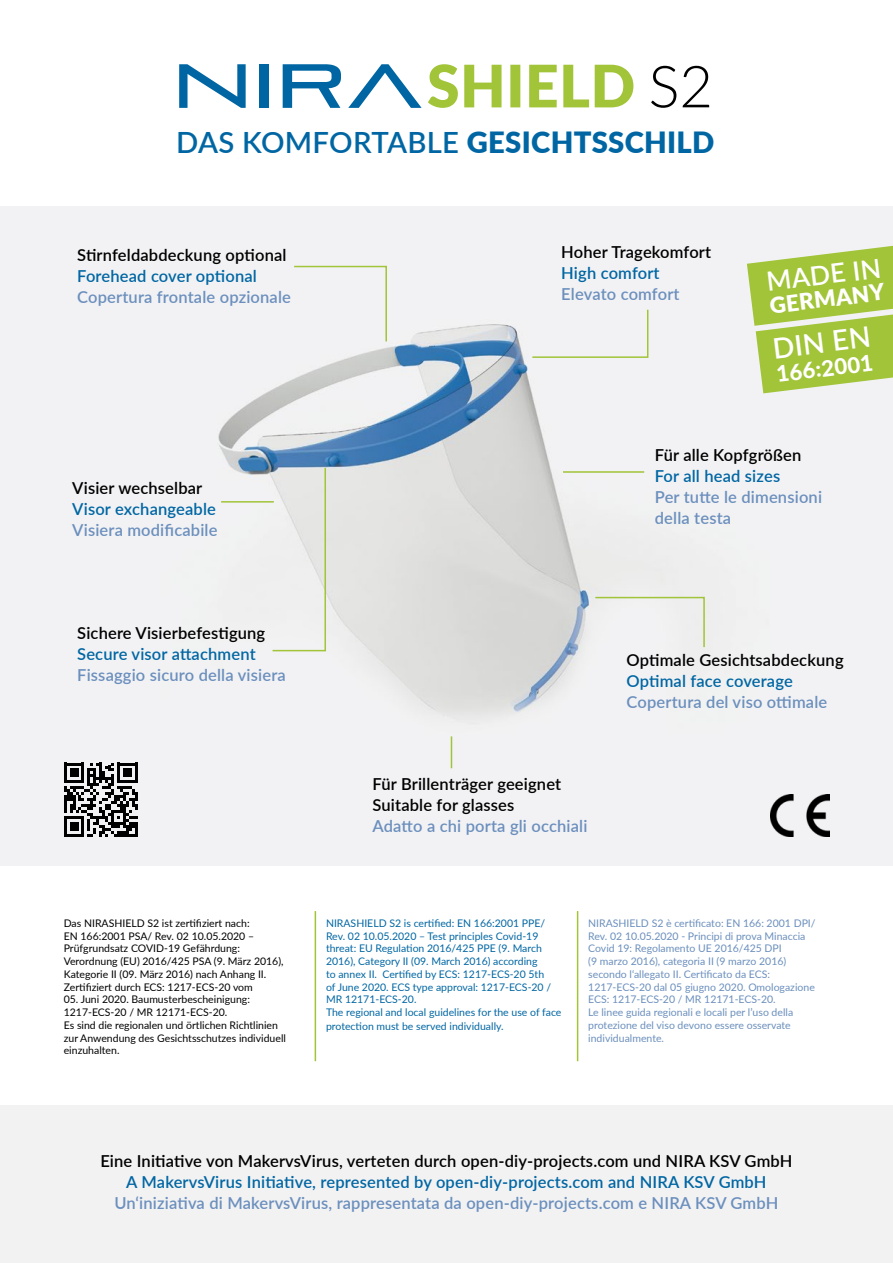
<style>
.page{position:relative;width:893px;height:1263px;background:#fff}
.page>*{position:absolute;margin:0;border:0;box-sizing:border-box;transform-origin:0 0}
.t1{font:300 58.05px "Lato";color:#000}
.t2{font:600 29.25px "Lato";letter-spacing:.01em;color:#0066a3}
.t3{font:600 28.5px "Lato";color:#fff}
.t4{font:600 26.55px "Lato";color:#fff}
.t5{font:900 22.5px "Lato";color:#fff}
.t6{font:800 22.2px "Lato";color:#fff}
.t7{font:600 16.5px/21px "Lato";letter-spacing:.01em;color:#000}
.t8{font:600 16.5px/21px "Lato";letter-spacing:.01em;color:#6b8fbd}
.t9{font:600 16.5px "Lato";letter-spacing:.01em;color:#0066a3}
.t10{font:10.5px/12.8px "Lato";color:#000}
.t11{font:10.5px/12.8px "Lato";color:#6b8fbd}
.t12{font:10.5px/12.9px "Lato";color:#0066a3}
.s1{font-weight:900}
</style>
<div class="page">
<div style="left:0;top:1106px;width:893px;height:157px;background:#f2f2f3"></div>
<svg style="left:428px;top:64px;width:205px;height:44px"></svg>
<svg style="left:179px;top:64px;width:67px;height:44px"></svg>
<div style="left:259px;top:64px;width:10px;height:44px;background:#0066a3"></div>
<svg style="left:283px;top:64px;width:58px;height:44px"></svg>
<svg style="left:348px;top:64px;width:74px;height:44px"></svg>
<img style="left:0;top:206px;width:893px;height:659px">
<svg style="left:271px;top:466px;width:56px;height:186px"></svg>
<hr style="left:563px;top:471px;width:81px;height:2px;background:#a1c438">
<hr style="left:451px;top:736px;width:1px;height:32px;background:#a1c438">
<hr style="left:315px;top:911px;width:1px;height:150px;background:#a1c438">
<hr style="left:577px;top:911px;width:1px;height:150px;background:#a1c438">
<div style="left:531px;top:308px;width:118px;height:51px;background:#f2f2f4"></div>
<div style="left:293px;top:265px;width:95px;height:78px;background:#f2f2f4"></div>
<svg style="left:594px;top:596px;width:112px;height:53px"></svg>
<hr style="left:221px;top:501px;width:53px;height:2px;background:#a1c438">
<svg style="left:747px;top:246px;width:146px;height:147px"></svg>
<img style="left:770px;top:794px;width:59px;height:43px">
<svg style="left:64px;top:762px;width:74px;height:74px"></svg>
<h1 class="t1" style="left:649px;top:55px;width:65px">S2</h1>
<h2 class="t2" style="left:176px;top:121px;width:540px">DAS KOMFORTABLE <span class="s1">GESICHTSSCHILD</span></h2>
<h3 class="t7" style="left:77px;top:244px;width:211px">Stirnfeldabdeckung optional</h3>
<h3 class="t9" style="left:77px;top:264px;width:181px">Forehead cover optional</h3>
<h3 class="t8" style="left:77px;top:286px;width:215px">Copertura frontale opzionale</h3>
<h3 class="t7" style="left:561px;top:241px;width:151px">Hoher Tragekomfort</h3>
<h3 class="t9" style="left:561px;top:261px;width:100px">High comfort</h3>
<h3 class="t8" style="left:561px;top:283px;width:120px">Elevato comfort</h3>
<h3 class="t4" style="left:764px;top:263px;width:117px;rotate:-7deg">MADE IN</h3>
<h3 class="t5" style="left:768px;top:289px;width:117px;rotate:-7deg">GERMANY</h3>
<h3 class="t3" style="left:770px;top:328px;width:100px;rotate:-7deg">DIN EN</h3>
<h3 class="t6" style="left:774px;top:358px;width:99px;rotate:-7deg">166:2001</h3>
<h3 class="t7" style="left:72px;top:477px;width:132px">Visier wechselbar</h3>
<h3 class="t9" style="left:72px;top:497px;width:145px">Visor exchangeable</h3>
<h3 class="t8" style="left:72px;top:519px;width:147px">Visiera modificabile</h3>
<h3 class="t7" style="left:77px;top:622px;width:190px">Sichere Visierbefestigung</h3>
<h3 class="t9" style="left:77px;top:642px;width:180px">Secure visor attachment</h3>
<h3 class="t8" style="left:77px;top:664px;width:210px">Fissaggio sicuro della visiera</h3>
<p class="t10" style="left:64px;top:916px;width:221px">Das NIRASHIELD S2 ist zertifiziert nach:<br>EN 166:2001 PSA/ Rev. 02 10.05.2020 – Prüfgrundsatz COVID-19 Gefährdung:<br>Verordnung (EU) 2016/425 PSA (9. März 2016), Kategorie II (09. März 2016) nach Anhang II.<br>Zertifiziert durch ECS: 1217-ECS-20 vom</p>
<p class="t10" style="left:64px;top:993px;width:224px">05. Juni 2020. Baumusterbescheinigung:<br>1217-ECS-20 / MR 12171-ECS-20.<br>Es sind die regionalen und örtlichen Richtlinien zur Anwendung des Gesichtsschutzes individuell einzuhalten.</p>
<h3 class="t7" style="left:655px;top:443px;width:148px">Für alle Kopfgrößen</h3>
<h3 class="t9" style="left:655px;top:464px;width:127px">For all head sizes</h3>
<h3 class="t8" style="left:655px;top:485px;width:169px">Per tutte le dimensioni della testa</h3>
<h3 class="t7" style="left:372px;top:773px;width:190px">Für Brillenträger geeignet<br>Suitable for glasses</h3>
<h3 class="t8" style="left:372px;top:815px;width:216px">Adatto a chi porta gli occhiali</h3>
<h3 class="t7" style="left:626px;top:648px;width:219px">Optimale Gesichtsabdeckung</h3>
<h3 class="t9" style="left:626px;top:669px;width:168px">Optimal face coverage</h3>
<h3 class="t8" style="left:626px;top:690px;width:202px">Copertura del viso ottimale</h3>
<p class="t12" style="left:326px;top:916px;width:237px">NIRASHIELD S2 is certified: EN 166:2001 PPE/ Rev. 02 10.05.2020 – Test principles Covid-19 threat: EU Regulation 2016/425 PPE (9. March 2016), Category II (09. March 2016) according<br>to annex II. Certified by ECS: 1217-ECS-20 5th<br>of June 2020. ECS type approval: 1217-ECS-20 / MR 12171-ECS-20.<br>The regional and local guidelines for the use of face protection must be served individually.</p>
<p class="t11" style="left:588px;top:916px;width:229px">NIRASHIELD S2 è certificato: EN 166: 2001 DPI/ Rev. 02 10.05.2020 - Principi di prova Minaccia Covid 19: Regolamento UE 2016/425 DPI<br>(9 marzo 2016), categoria II (9 marzo 2016) secondo l‘allegato II. Certificato da ECS:<br>1217-ECS-20 dal 05 giugno 2020. Omologazione ECS: 1217-ECS-20 / MR 12171-ECS-20.<br>Le linee guida regionali e locali per l’uso della protezione del viso devono essere osservate individualmente.</p>
<h3 class="t7" style="left:100px;top:1149px;width:694px">Eine Initiative von MakervsVirus, verteten durch open-diy-projects.com und NIRA KSV GmbH</h3>
<h3 class="t9" style="left:126px;top:1170px;width:642px">A MakervsVirus Initiative, represented by open-diy-projects.com and NIRA KSV GmbH</h3>
<h3 class="t8" style="left:114px;top:1191px;width:665px">Un‘iniziativa di MakervsVirus, rappresentata da open-diy-projects.com e NIRA KSV GmbH</h3>
</div>
